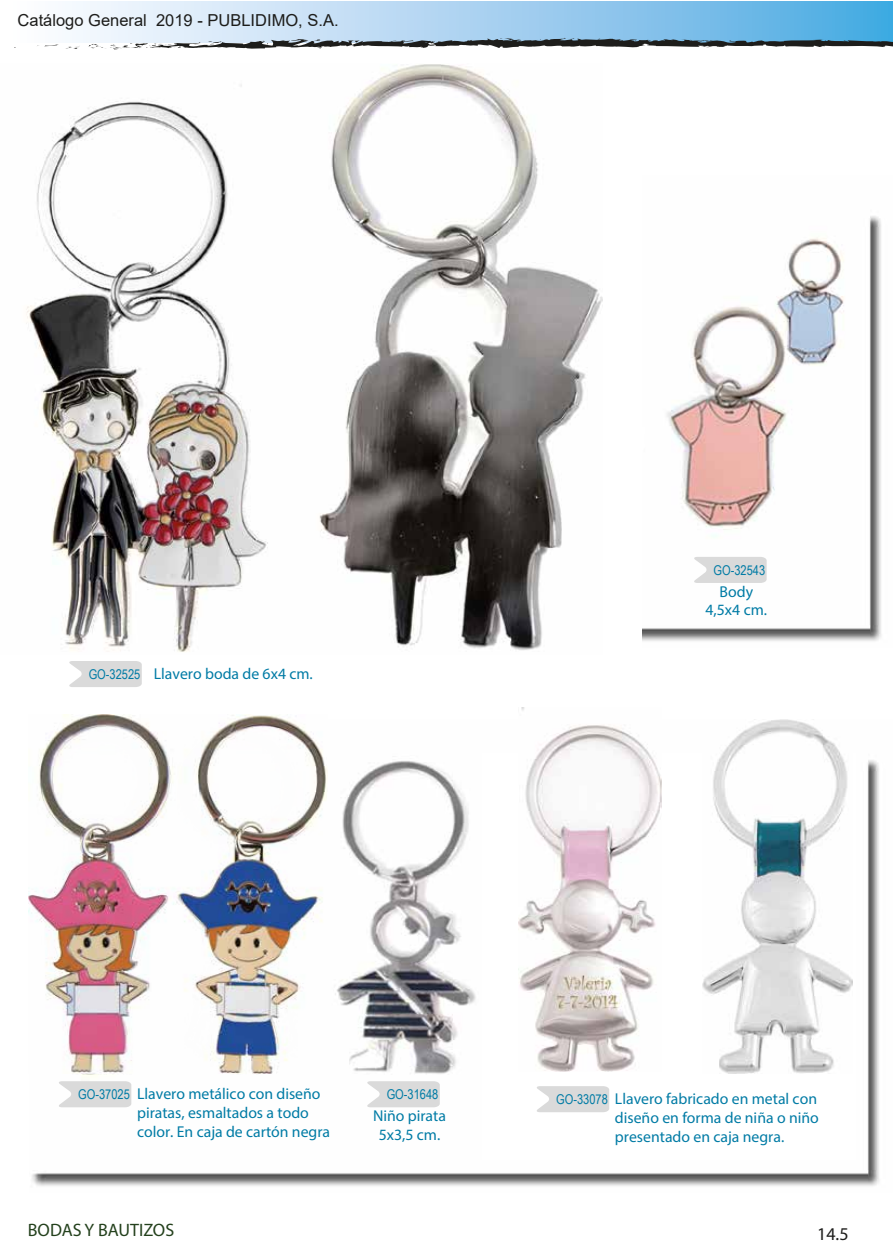
<style>
.page{position:relative;width:893px;height:1255px;background:#fff}
.page>*{position:absolute;margin:0;border:0;box-sizing:border-box;transform-origin:0 0}
.t1{font:18px "Myriad Pro";color:#24411d}
.t2{font:18px "Myriad Pro";color:#1d1d1b}
.t3{font:16.5px "Arial";color:#1d1d1b}
.t4{font:15.75px/18.9px "Myriad Pro";color:#007ba5;text-align:center}
.t5{font:13.5px "Arial Narrow";color:#007ba5}
.s1{font-family:"Arial Narrow";font-size:13.5px}
</style>
<div class="page">
<img style="left:26px;top:64px;width:577px;height:588px">
<img style="left:32px;top:760px;width:847px;height:426px">
<svg style="left:69px;top:661px;width:73px;height:26px;background:#ddd"></svg>
<svg style="left:58px;top:1081px;width:73px;height:26px;background:#ddd"></svg>
<svg style="left:366px;top:1081px;width:74px;height:26px;background:#dedede"></svg>
<div style="left:6px;top:1px;width:887px;height:42px;background:linear-gradient(to right,#fff,#4eaae2)"></div>
<svg style="left:37px;top:44px;width:43px;height:5px"></svg>
<svg style="left:87px;top:38px;width:806px;height:11px"></svg>
<img style="left:28px;top:714px;width:299px;height:359px">
<div style="left:482px;top:753px;width:373px;height:406px;background:#fff"></div>
<img style="left:642px;top:216px;width:239px;height:425px">
<svg style="left:693px;top:557px;width:74px;height:26px;background:#ddd"></svg>
<img style="left:518px;top:707px;width:144px;height:364px">
<img style="left:702px;top:720px;width:151px;height:353px">
<svg style="left:537px;top:1086px;width:72px;height:26px;background:#ddd"></svg>
<p class="t3" style="left:18px;top:8px;width:322px">Catálogo General 2019 - PUBLIDIMO, S.A.</p>
<p class="t4" style="left:89px;top:664px;width:226px"><span class="s1">GO-32525</span> Llavero boda de 6x4 cm.</p>
<p class="t5" style="left:713px;top:560px;width:53px">GO-32543</p>
<p class="t4" style="left:705px;top:581px;width:63px">Body<br>4,5x4 cm.</p>
<p class="t4" style="left:137px;top:1084px;width:195px;text-align:left;text-indent:-59px"><span class="s1">GO-37025</span> Llavero metálico con diseño piratas, esmaltados a todo color. En caja de cartón negra</p>
<p class="t5" style="left:387px;top:1084px;width:53px">GO-31648</p>
<p class="t4" style="left:373px;top:1105px;width:74px">Niño pirata<br>5x3,5 cm.</p>
<p class="t1" style="left:28px;top:1219px;width:148px">BODAS Y BAUTIZOS</p>
<p class="t5" style="left:546px;top:1084px;width:53px">GO-31649</p>
<p class="t4" style="left:615px;top:1089px;width:205px;text-align:justify;text-indent:-59px"><span class="s1">GO-33078</span> Llavero fabricado en metal con diseño en forma de niña o niño presentado en caja negra.</p>
<p class="t2" style="left:817px;top:1223px;width:33px">14.5</p>
</div>
